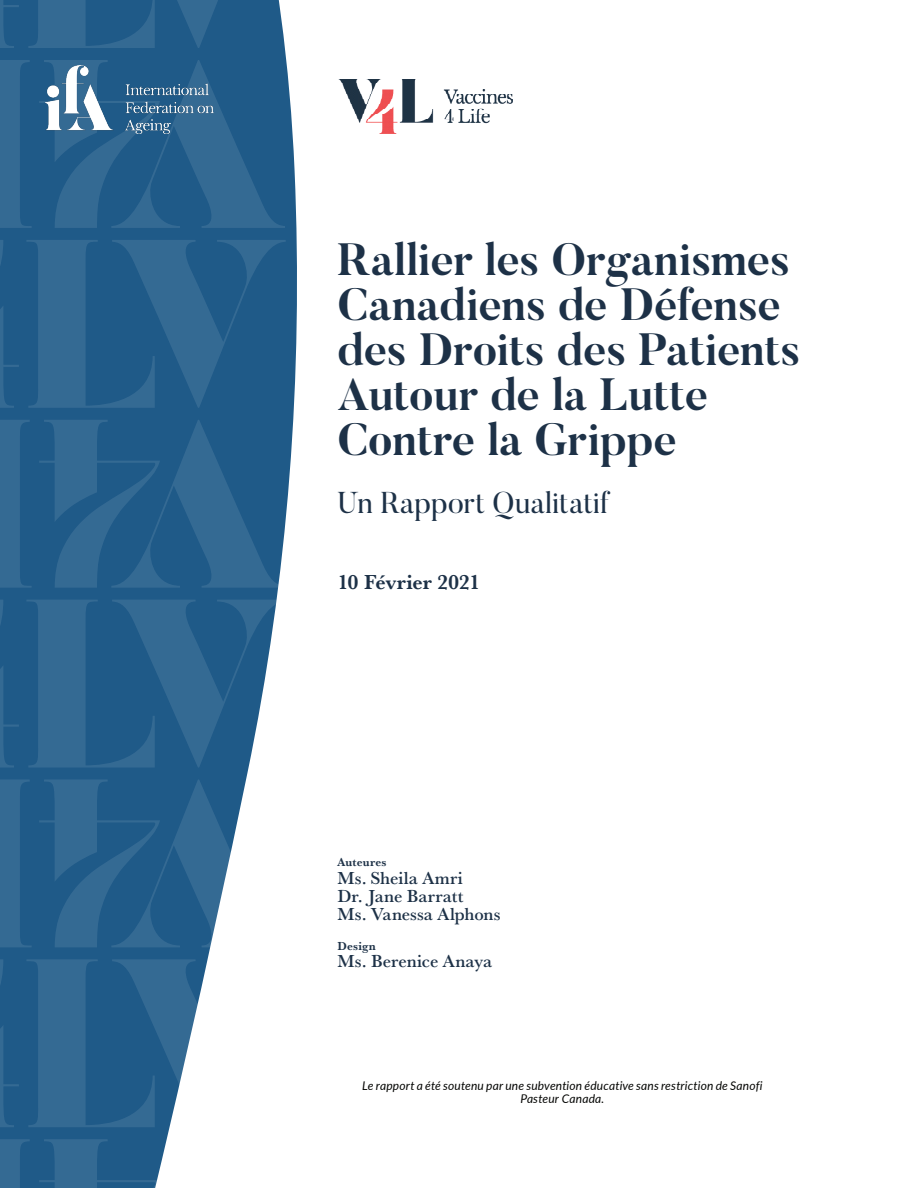
<style>
.page{position:relative;width:918px;height:1188px;background:#fff}
.page>*{position:absolute;margin:0;border:0;box-sizing:border-box;transform-origin:0 0}
.t1{font:700 45px/45px "Butler";letter-spacing:-.005em;color:#1d3147}
.t2{font:30px "Butler";color:#1d3147}
.t3{font:700 21px "Baskerville URW";letter-spacing:-.01em;color:#1d3147}
.t4{font:500 18px/18px "Baskerville URW";letter-spacing:.005em;color:#1d3147}
.t5{font:italic 12px/13.5px "Lato";letter-spacing:.015em;color:#040503;text-align:center}
.t6{font:700 12px "Baskerville URW";letter-spacing:.02em;color:#1d3147}
</style>
<div class="page">
<svg style="left:0;top:0;width:297px;height:1188px;fill:#1f5a88"></svg>
<img style="left:338px;top:79px;width:174px;height:54px">
<svg style="left:26px;top:0;width:260px;height:48px;background:#29618d"></svg>
<svg style="left:0;top:0;width:19px;height:48px"></svg>
<svg style="left:0;top:60px;width:32px;height:168px;background:#2c648e"></svg>
<svg style="left:39px;top:60px;width:246px;height:168px;background:#316791"></svg>
<svg style="left:26px;top:240px;width:260px;height:168px;background:#265f8c"></svg>
<svg style="left:0;top:240px;width:19px;height:168px;background:#225c89"></svg>
<svg style="left:0;top:420px;width:32px;height:168px;background:#2c648e"></svg>
<svg style="left:39px;top:420px;width:246px;height:168px;background:#27608c"></svg>
<svg style="left:26px;top:600px;width:260px;height:168px;background:#366b94"></svg>
<svg style="left:0;top:600px;width:19px;height:168px;background:#225c89"></svg>
<svg style="left:0;top:779px;width:32px;height:168px;background:#2c648e"></svg>
<svg style="left:39px;top:779px;width:246px;height:168px"></svg>
<svg style="left:26px;top:959px;width:260px;height:168px"></svg>
<svg style="left:0;top:959px;width:19px;height:168px;background:#225c89"></svg>
<svg style="left:0;top:1139px;width:32px;height:49px;background:#2c648f"></svg>
<svg style="left:39px;top:1139px;width:246px;height:49px"></svg>
<p class="t1" style="left:338px;top:237px;width:465px">Rallier les Organismes<br>Canadiens de Défense des Droits des Patients<br>Autour de la Lutte<br>Contre la Grippe</p>
<p class="t2" style="left:338px;top:483px;width:273px">Un Rapport Qualitatif</p>
<p class="t3" style="left:338px;top:567px;width:144px">10 Février 2021</p>
<p class="t6" style="left:338px;top:854px;width:51px">Auteures</p>
<p class="t4" style="left:338px;top:869px;width:165px">Ms. Sheila Amri<br>Dr. Jane Barratt<br>Ms. Vanessa Alphons</p>
<p class="t6" style="left:338px;top:938px;width:40px">Design</p>
<p class="t4" style="left:338px;top:951px;width:156px">Ms. Berenice Anaya</p>
<p class="t5" style="left:362px;top:1078px;width:402px">Le rapport a été soutenu par une subvention éducative sans restriction de Sanofi<br>Pasteur Canada.</p>
</div>
